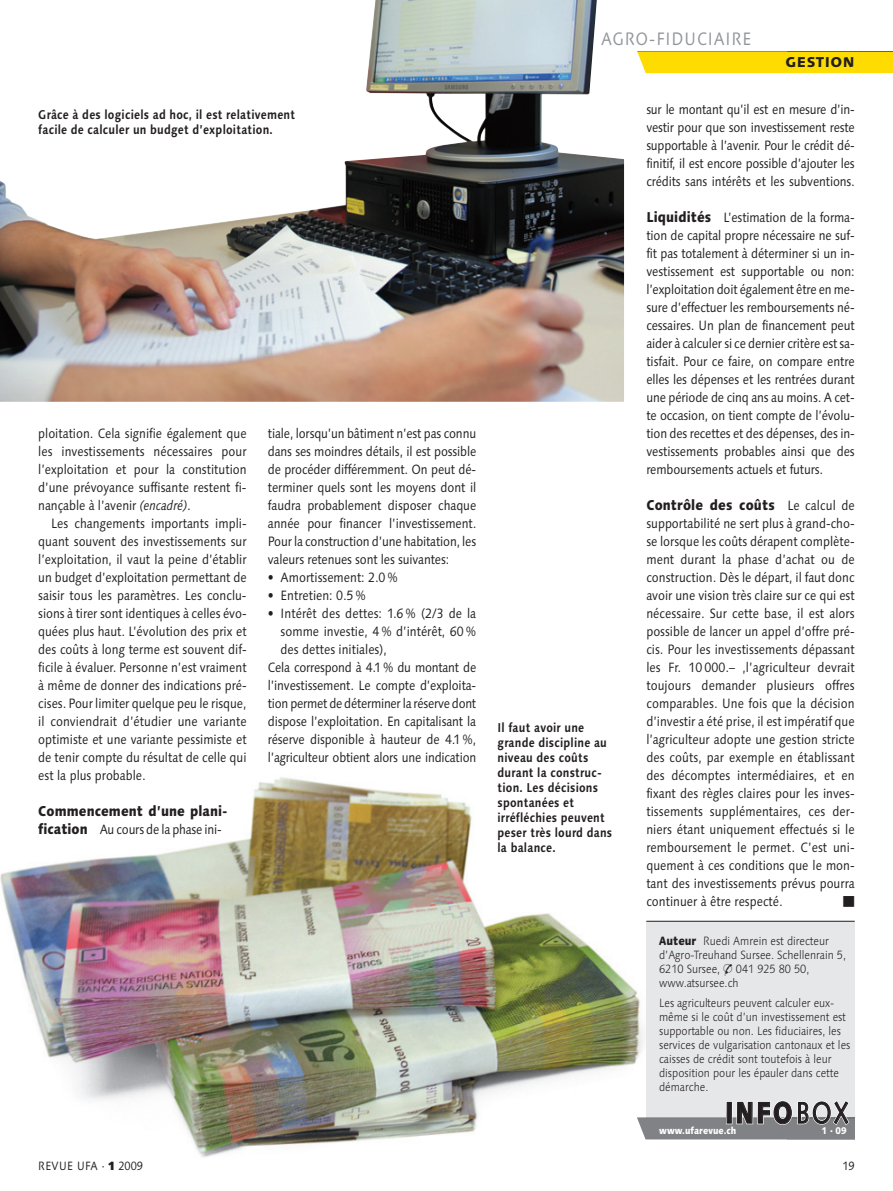
<style>
.page{position:relative;width:893px;height:1191px;background:#fff}
.page>*{position:absolute;margin:0;border:0;box-sizing:border-box;transform-origin:0 0}
.t1{font:900 30px "Syntax";color:#231f20;scale:.77 1}
.t2{font:18px "Linotype Syntax";letter-spacing:.06em;color:#939598;scale:.88 1}
.t3{font:800 14.25px "Linotype Syntax";letter-spacing:.01em;color:#231f20;scale:.88 1}
.t4{font:800 14.25px "Linotype Syntax";letter-spacing:.03em;color:#231f20}
.t5{font:13.5px/18px "Linotype Syntax";letter-spacing:-.01em;color:#231f20;text-align:justify;scale:.88 1}
.t6{font:13.5px "Universal Newswith Comm Pi";color:#231f20}
.t7{font:700 12.75px/15px "Linotype Syntax";letter-spacing:.015em;color:#231f20;scale:.88 1}
.t8{font:300 12px/14px "Linotype Syntax";color:#231f20;scale:.88 1}
.t9{font:12px "Linotype Syntax";letter-spacing:.04em;color:#231f20;scale:.88 1}
.t10{font:12px "Linotype Syntax";letter-spacing:.02em;color:#231f20;scale:.88 1}
.t11{font:800 9.75px "Linotype Syntax";color:#fff;scale:.88 1}
.s1{font-style:italic}
.s2{font-weight:800;font-size:14.25px}
.s3{font-weight:400;font-size:13.5px}
.s4{font-weight:800}
.s5{font-weight:400}
.s6{font-weight:900}
</style>
<div class="page">
<img style="left:0;top:777px;width:669px;height:380px">
<img style="left:0;top:0;width:624px;height:402px">
<div style="left:646px;top:921px;width:209px;height:212px;background:#e6e7e9"></div>
<div style="left:637px;top:1118px;width:218px;height:21px;background:#808285"></div>
<hr style="left:637px;top:1117px;width:218px;height:1px;background:#231f20">
<div style="left:637px;top:52px;width:256px;height:21px;background:#ffdc01"></div>
<hr style="left:637px;top:51px;width:256px;height:1px;background:#231f20">
<hr style="left:646px;top:921px;width:209px;height:1px;background:#231f20">
<p class="t7" style="left:38px;top:108px;width:293px">Grâce à des logiciels ad hoc, il est relativement facile de calculer un budget d’exploitation.</p>
<p class="t5" style="left:38px;top:425px;width:238px">ploitation. Cela signifie également que les investissements nécessaires pour l’exploitation et pour la constitution d’une prévoyance suffisante restent fi&shy;nançable à l’avenir <span class="s1">(encadré)</span>.</p>
<p class="t5" style="left:38px;top:515px;width:238px;text-indent:13px">Les changements importants impli&shy;quant souvent des investissements sur l’exploitation, il vaut la peine d’établir un budget d’exploitation permettant de saisir tous les paramètres. Les conclu&shy;sions à tirer sont identiques à celles évo&shy;quées plus haut. L’évolution des prix et des coûts à long terme est souvent dif&shy;ficile à évaluer. Personne n’est vraiment à même de donner des indications pré&shy;cises. Pour limiter quelque peu le risque, il conviendrait d’étudier une variante optimiste et une variante pessimiste et de tenir compte du résultat de celle qui est la plus probable.</p>
<p class="t3" style="left:38px;top:805px;width:217px">Commencement d’une plani-</p>
<p class="t5" style="left:38px;top:821px;width:210px"><span class="s2">fication</span> Au cours de la phase ini-</p>
<p class="t5" style="left:268px;top:425px;width:238px">tiale, lorsqu’un bâtiment n’est pas connu dans ses moindres détails, il est possible de procéder différemment. On peut dé&shy;terminer quels sont les moyens dont il faudra probablement disposer chaque année pour financer l’investissement.<br>Pour la construction d’une habitation, les valeurs retenues sont les suivantes:</p>
<p class="t5" style="left:268px;top:569px;width:149px">• Amortissement: 2.0 %</p>
<p class="t5" style="left:268px;top:587px;width:113px">• Entretien: 0.5 %</p>
<p class="t5" style="left:268px;top:605px;width:238px">• Intérêt des dettes: 1.6 % (2/3 de la</p>
<p class="t5" style="left:281px;top:623px;width:224px">somme investie, 4 % d’intérêt, 60 %</p>
<p class="t5" style="left:281px;top:641px;width:122px">des dettes initiales),</p>
<p class="t5" style="left:268px;top:659px;width:238px">Cela correspond à 4.1 % du montant de</p>
<p class="t5" style="left:268px;top:677px;width:238px">l’investissement. Le compte d’exploita-</p>
<p class="t5" style="left:268px;top:695px;width:238px">tion permet de déterminer la réserve dont</p>
<p class="t5" style="left:268px;top:713px;width:238px">dispose l’exploitation. En capitalisant la</p>
<p class="t5" style="left:268px;top:731px;width:238px">réserve disponible à hauteur de 4.1 %,</p>
<p class="t5" style="left:268px;top:749px;width:238px">l’agriculteur obtient alors une indication</p>
<h2 class="t2" style="left:601px;top:32px;width:172px">AGRO-FIDUCIAIRE</h2>
<p class="t4" style="left:785px;top:56px;width:71px">GESTION</p>
<p class="t7" style="left:497px;top:721px;width:132px">Il faut avoir une grande discipline au niveau des coûts durant la construc&shy;tion. Les décisions spontanées et irréfléchies peuvent peser très lourd dans la balance.</p>
<p class="t5" style="left:646px;top:101px;width:238px">sur le montant qu’il est en mesure d’in&shy;vestir pour que son investissement reste supportable à l’avenir. Pour le crédit dé&shy;finitif, il est encore possible d’ajouter les crédits sans intérêts et les subventions.</p>
<p class="t5" style="left:646px;top:209px;width:238px"><span class="s2">Liquidités</span> L’estimation de la forma&shy;tion de capital propre nécessaire ne suf&shy;fit pas totalement à déterminer si un in&shy;vestissement est supportable ou non: l’exploitation doit également être en me&shy;sure d’effectuer les remboursements né&shy;cessaires. Un plan de financement peut aider à calculer si ce dernier critère est sa&shy;tisfait. Pour ce faire, on compare entre elles les dépenses et les rentrées durant une période de cinq ans au moins. A cet&shy;te occasion, on tient compte de l’évolu&shy;tion des recettes et des dépenses, des in&shy;vestissements probables ainsi que des remboursements actuels et futurs.</p>
<p class="t3" style="left:646px;top:499px;width:238px">Contrôle des coûts <span class="s3">Le calcul de</span></p>
<p class="t5" style="left:646px;top:515px;width:238px">supportabilité ne sert plus à grand-cho&shy;se lorsque les coûts dérapent complète&shy;ment durant la phase d’achat ou de construction. Dès le départ, il faut donc avoir une vision très claire sur ce qui est nécessaire. Sur cette base, il est alors possible de lancer un appel d’offre pré&shy;cis. Pour les investissements dépassant les Fr. 10 000.– ,l’agriculteur devrait toujours demander plusieurs offres comparables. Une fois que la décision d’investir a été prise, il est impératif que l’agriculteur adopte une gestion stricte des coûts, par exemple en établissant des décomptes intermédiaires, et en fixant des règles claires pour les inves&shy;tissements supplémentaires, ces der&shy;niers étant uniquement effectués si le remboursement le permet. C’est uni&shy;quement à ces conditions que le mon&shy;tant des investissements prévus pourra continuer à être respecté.</p>
<p class="t6" style="left:843px;top:895px;width:14px">-</p>
<p class="t8" style="left:659px;top:935px;width:214px"><span class="s4">Auteur</span> Ruedi Amrein est directeur d’Agro-Treuhand Sursee. Schellenrain 5,<br>6210 Sursee,</p>
<p class="t8" style="left:659px;top:963px;width:172px;text-indent:77px">041 925 80 50, www.atsursee.ch</p>
<p class="t8" style="left:659px;top:997px;width:219px">Les agriculteurs peuvent calculer eux&shy;même si le coût d’un investissement est supportable ou non. Les fiduciaires, les services de vulgarisation cantonaux et les caisses de crédit sont toutefois à leur<br>dis po sition pour les épauler dans cette démarche.</p>
<h1 class="t1" style="left:725px;top:1100px;width:161px">INFO<span class="s5">BOX</span></h1>
<p class="t11" style="left:659px;top:1127px;width:89px">www.ufarevue.ch</p>
<p class="t11" style="left:822px;top:1127px;width:30px">1 · 09</p>
<p class="t9" style="left:38px;top:1161px;width:121px">REVUE UFA · <span class="s6">1</span> 2009</p>
<p class="t10" style="left:842px;top:1161px;width:16px">19</p>
</div>
